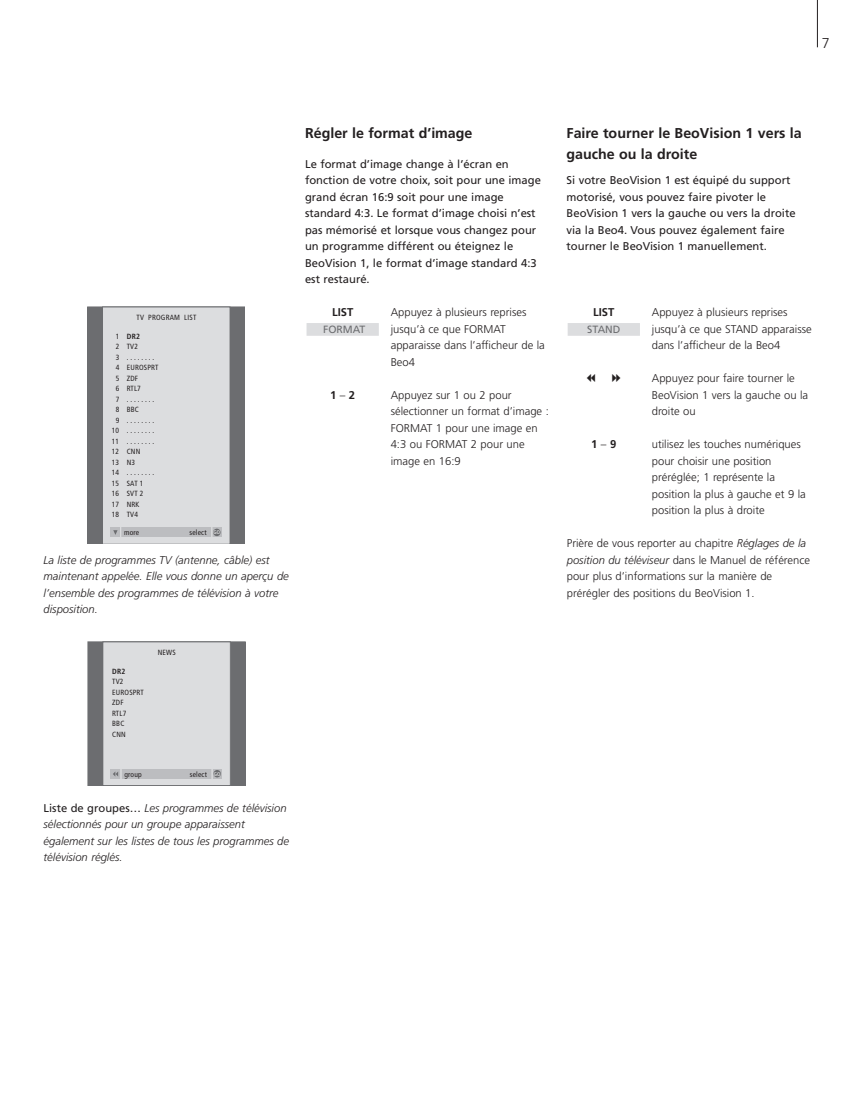
<style>
.page{position:relative;width:858px;height:1109px;background:#fff}
.page>*{position:absolute;margin:0;border:0;box-sizing:border-box;transform-origin:0 0}
.t1{font:700 14.25px/21px "Frutiger";color:#231f20}
.t2{font:300 14.25px "Frutiger";color:#231f20}
.t3{font:300 11.25px/16.5px "Frutiger";color:#231f20}
.t4{font:11.25px/16.5px "Frutiger";color:#231f20}
.t5{font:italic 300 11.25px/16.5px "Frutiger";color:#231f20}
.t6{font:700 11.25px "Frutiger";color:#231f20}
.t7{font:10.5px "Frutiger";color:#6c6d70}
.t8{font:condensed 7.5px/10.5px "Frutiger";letter-spacing:.025em;color:#231f20}
.t9{font:700 condensed 7.5px "Frutiger";letter-spacing:.025em;color:#231f20}
.s1{font-weight:400}
.s2{font-weight:400;font-style:normal}
.s3{font-weight:300}
.s4{font-style:italic}
</style>
<div class="page">
<hr style="left:817px;top:0;width:1px;height:47px;background:#231f20">
<div style="left:88px;top:307px;width:157px;height:237px;background:#6c6d70"></div>
<div style="left:87px;top:307px;width:158px;height:237px;border:1px solid #6c6d70"></div>
<div style="left:103px;top:307px;width:127px;height:237px;background:#dcdddf"></div>
<div style="left:102px;top:307px;width:128px;height:237px;border:1px solid #6c6d70"></div>
<div style="left:110px;top:527px;width:112px;height:10px;background:#bcbdc0"></div>
<div style="left:213px;top:528px;width:8px;height:8px;background:#6c6d70;border-radius:50%"></div>
<svg style="left:113px;top:527px;width:8px;height:10px"></svg>
<div style="left:88px;top:642px;width:157px;height:143px;background:#6c6d70"></div>
<div style="left:103px;top:642px;width:127px;height:143px;background:#dcdddf"></div>
<div style="left:103px;top:641px;width:128px;height:144px;border:1px solid #6c6d70"></div>
<div style="left:111px;top:769px;width:111px;height:9px;background:#bcbdc0"></div>
<div style="left:213px;top:770px;width:8px;height:7px;background:#6c6d70;border-radius:50%"></div>
<svg style="left:113px;top:769px;width:9px;height:10px"></svg>
<div style="left:307px;top:323px;width:72px;height:13px;background:#dcdddf"></div>
<div style="left:568px;top:323px;width:72px;height:13px;background:#dcdddf"></div>
<p class="t2" style="left:822px;top:37px;width:9px">7</p>
<p class="t8" style="left:137px;top:313px;width:61px">TV PROGRAM LIST</p>
<p class="t9" style="left:116px;top:333px;width:26px"><span class="s1">1</span> DR2</p>
<p class="t8" style="left:116px;top:342px;width:24px">2 TV2</p>
<p class="t8" style="left:116px;top:352px;width:40px">3 . . . . . . . .</p>
<p class="t8" style="left:116px;top:363px;width:44px">4 EUROSPRT</p>
<p class="t8" style="left:116px;top:373px;width:24px">5 ZDF</p>
<p class="t8" style="left:116px;top:384px;width:27px">6 RTL7</p>
<p class="t8" style="left:116px;top:394px;width:40px">7 . . . . . . . .</p>
<p class="t8" style="left:116px;top:405px;width:25px">8 BBC</p>
<p class="t8" style="left:116px;top:415px;width:40px">9 . . . . . . . .</p>
<p class="t8" style="left:112px;top:426px;width:44px">10 . . . . . . . .</p>
<p class="t8" style="left:112px;top:436px;width:44px">11 . . . . . . . .</p>
<p class="t8" style="left:112px;top:447px;width:30px">12 CNN</p>
<p class="t8" style="left:112px;top:457px;width:25px">13 N3</p>
<p class="t8" style="left:112px;top:468px;width:44px">14 . . . . . . . .</p>
<p class="t8" style="left:112px;top:478px;width:33px">15 SAT 1</p>
<p class="t8" style="left:112px;top:489px;width:33px">16 SVT 2</p>
<p class="t8" style="left:112px;top:499px;width:29px">17 NRK</p>
<p class="t8" style="left:112px;top:510px;width:28px">18 TV4</p>
<p class="t8" style="left:124px;top:528px;width:17px">more</p>
<p class="t8" style="left:189px;top:528px;width:32px">select <sup>GO</sup></p>
<p class="t5" style="left:44px;top:552px;width:247px">La liste de programmes TV (antenne, câble) est maintenant appelée. Elle vous donne un aperçu de l’ensemble des programmes de télévision à votre disposition.</p>
<p class="t8" style="left:158px;top:647px;width:19px">NEWS</p>
<p class="t9" style="left:112px;top:668px;width:15px">DR2</p>
<p class="t8" style="left:112px;top:677px;width:33px">TV2<br>EUROSPRT<br>ZDF<br>RTL7<br>BBC<br>CNN</p>
<p class="t8" style="left:124px;top:769px;width:19px">group</p>
<p class="t8" style="left:190px;top:769px;width:32px">select <sup>GO</sup></p>
<p class="t5" style="left:44px;top:800px;width:247px"><span class="s2">Liste de groupes…</span> Les programmes de télévision sélectionnés pour un groupe apparaissent également sur les listes de tous les programmes de télévision réglés.</p>
<p class="t1" style="left:305px;top:123px;width:169px">Régler le format d’image</p>
<p class="t4" style="left:305px;top:156px;width:237px">Le format d’image change à l’écran en fonction de votre choix, soit pour une image grand écran 16:9 soit pour une image standard 4:3. Le format d’image choisi n’est pas mémorisé et lorsque vous changez pour un programme différent ou éteignez le BeoVision 1, le format d’image standard 4:3 est restauré.</p>
<p class="t6" style="left:332px;top:308px;width:23px">LIST</p>
<p class="t7" style="left:323px;top:325px;width:44px">FORMAT</p>
<p class="t6" style="left:330px;top:390px;width:27px">1 <span class="s3">–</span> 2</p>
<p class="t3" style="left:391px;top:305px;width:156px">Appuyez à plusieurs reprises jusqu’à ce que FORMAT apparaisse dans l’afficheur de la<br>Beo4</p>
<p class="t3" style="left:391px;top:387px;width:160px">Appuyez sur 1 ou 2 pour sélectionner un format d’image :<br>FORMAT 1 pour une image en<br>4:3 ou FORMAT 2 pour une image en 16:9</p>
<p class="t1" style="left:567px;top:123px;width:237px">Faire tourner le BeoVision 1 vers la gauche ou la droite</p>
<p class="t4" style="left:567px;top:173px;width:231px">Si votre BeoVision 1 est équipé du support motorisé, vous pouvez faire pivoter le BeoVision 1 vers la gauche ou vers la droite via la Beo4. Vous pouvez également faire tourner le BeoVision 1 manuellement.</p>
<p class="t3" style="left:652px;top:305px;width:161px">Appuyez à plusieurs reprises jusqu’à ce que STAND apparaisse dans l’afficheur de la Beo4</p>
<p class="t3" style="left:652px;top:371px;width:158px">Appuyez pour faire tourner le<br>BeoVision 1 vers la gauche ou la droite ou</p>
<p class="t3" style="left:652px;top:437px;width:156px">utilisez les touches numériques pour choisir une position préréglée; 1 représente la position la plus à gauche et 9 la position la plus à droite</p>
<p class="t3" style="left:567px;top:536px;width:245px">Prière de vous reporter au chapitre <span class="s4">Réglages de la position du téléviseur</span> dans le Manuel de référence pour plus d’informations sur la manière de prérégler des positions du BeoVision 1.</p>
<p class="t6" style="left:593px;top:308px;width:23px">LIST</p>
<p class="t7" style="left:587px;top:325px;width:35px">STAND</p>
<p class="t6" style="left:591px;top:440px;width:27px">1 <span class="s3">–</span> 9</p>
</div>
